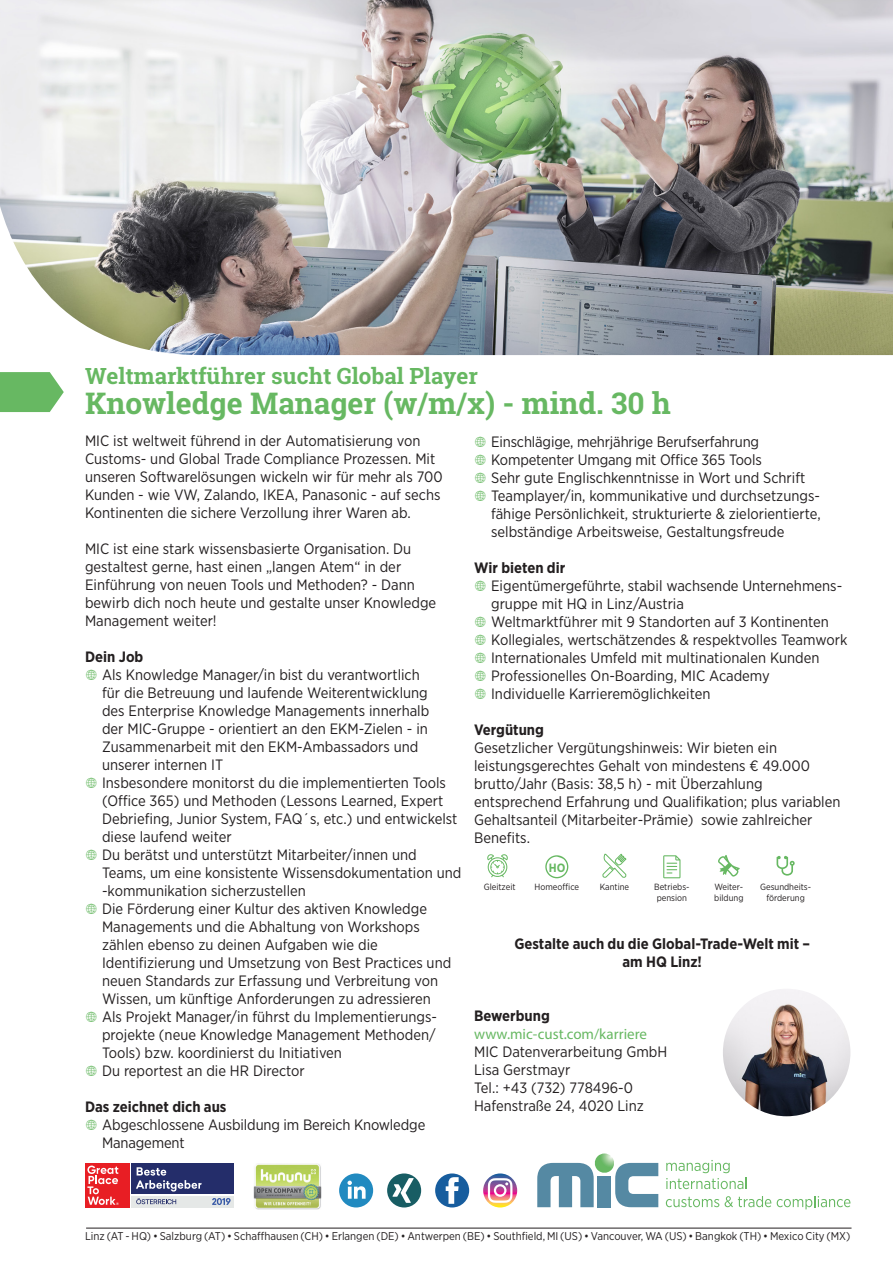
<style>
.page{position:relative;width:893px;height:1263px;background:#fff}
.page>*{position:absolute;margin:0;border:0;box-sizing:border-box;transform-origin:0 0}
.t1{font:700 30px "Roboto Slab";color:#67b862}
.t2{font:700 22.5px "Roboto Slab";color:#67b862}
.t3{font:15px/18px "Gotham Narrow";color:#231f20}
.t4{font:700 15px "Gotham Narrow";color:#231f20}
.t5{font:15px "Myriad Pro";color:#67b862}
.t6{font:700 12px "Gotham Narrow";color:#67b862}
.t7{font:11.25px "Gotham Narrow";color:#231f20}
.t8{font:9px/10.5px "Gotham Narrow";color:#231f20}
.s1{color:#67b862}
</style>
<div class="page">
<hr style="left:86px;top:1228px;width:765px;height:1px;background:#231f20">
<svg style="left:537px;top:1153px;width:121px;height:54px"></svg>
<svg style="left:666px;top:1160px;width:81px;height:29px"></svg>
<svg style="left:666px;top:1197px;width:53px;height:10px"></svg>
<svg style="left:725px;top:1196px;width:46px;height:11px"></svg>
<svg style="left:777px;top:1196px;width:73px;height:13px"></svg>
<img style="left:253px;top:1164px;width:69px;height:45px">
<svg style="left:339px;top:1173px;width:34px;height:34px"></svg>
<div style="left:387px;top:1173px;width:34px;height:34px;background:#185d64;border-radius:50%"></div>
<svg style="left:392px;top:1178px;width:22px;height:25px"></svg>
<div style="left:85px;top:1163px;width:149px;height:44px;background:linear-gradient(to bottom,#e81e24,#e81e24)"></div>
<div style="left:131px;top:1195px;width:103px;height:12px;background:#e5e8e7"></div>
<div style="left:131px;top:1163px;width:103px;height:31px;background:#242d6a"></div>
<svg style="left:212px;top:1198px;width:19px;height:7px"></svg>
<svg style="left:136px;top:1167px;width:65px;height:24px"></svg>
<div style="left:85px;top:1163px;width:44px;height:44px;background:#e81e24"></div>
<svg style="left:87px;top:1165px;width:32px;height:40px"></svg>
<svg style="left:136px;top:1198px;width:40px;height:6px"></svg>
<svg style="left:483px;top:1173px;width:34px;height:34px"></svg>
<svg style="left:488px;top:1178px;width:24px;height:25px"></svg>
<div style="left:435px;top:1173px;width:34px;height:34px;background:#175d9e;border-radius:50%"></div>
<svg style="left:446px;top:1177px;width:13px;height:27px"></svg>
<svg style="left:0;top:372px;width:64px;height:40px"></svg>
<img style="left:0;top:0;width:893px;height:355px">
<img style="left:723px;top:989px;width:127px;height:127px;border-radius:64px">
<svg style="left:487px;top:854px;width:21px;height:23px"></svg>
<svg style="left:663px;top:855px;width:17px;height:23px"></svg>
<svg style="left:718px;top:855px;width:22px;height:22px"></svg>
<svg style="left:545px;top:855px;width:23px;height:23px"></svg>
<svg style="left:602px;top:853px;width:25px;height:25px"></svg>
<svg style="left:777px;top:856px;width:18px;height:20px"></svg>
<p class="t2" style="left:85px;top:361px;width:394px">Weltmarktführer sucht Global Player</p>
<p class="t1" style="left:85px;top:383px;width:587px">Knowledge Manager (w/m/x) - mind. 30 h</p>
<p class="t3" style="left:85px;top:431px;width:337px">MIC ist weltweit führend in der Automatisierung von</p>
<p class="t3" style="left:85px;top:449px;width:359px">Customs- und Global Trade Compliance Prozessen. Mit unseren Softwarelösungen wickeln wir für mehr als 700<br>Kunden - wie VW, Zalando, IKEA, Panasonic - auf sechs Kontinenten die sichere Verzollung ihrer Waren ab.</p>
<p class="t3" style="left:85px;top:539px;width:353px">MIC ist eine stark wissensbasierte Organisation. Du gestaltest gerne, hast einen „langen Atem“ in der Einführung von neuen Tools und Methoden? - Dann bewirb dich noch heute und gestalte unser Knowledge Management weiter!</p>
<p class="t4" style="left:85px;top:647px;width:60px">Dein Job</p>
<p class="t3" style="left:102px;top:665px;width:329px;text-indent:-17px"><span class="s1">■</span> Als Knowledge Manager/in bist du verantwortlich für die Betreuung und laufende Weiterentwicklung des Enterprise Knowledge Managements innerhalb der MIC-Gruppe - orientiert an den EKM-Zielen - in Zusammenarbeit mit den EKM-Ambassadors und unserer internen IT</p>
<p class="t3" style="left:102px;top:773px;width:357px;text-indent:-17px"><span class="s1">■</span> Insbesondere monitorst du die implementierten Tools (Office 365) und Methoden (Lessons Learned, Expert Debriefing, Junior System, FAQ´s, etc.) und entwickelst diese laufend weiter</p>
<p class="t3" style="left:102px;top:845px;width:361px;text-indent:-17px"><span class="s1">■</span> Du berätst und unterstützt Mitarbeiter/innen und<br>Teams, um eine konsistente Wissensdokumentation und -kommunikation sicherzustellen</p>
<p class="t3" style="left:102px;top:899px;width:351px;text-indent:-17px"><span class="s1">■</span> Die Förderung einer Kultur des aktiven Knowledge Managements und die Abhaltung von Workshops zählen ebenso zu deinen Aufgaben wie die Identifizierung und Umsetzung von Best Practices und neuen Standards zur Erfassung und Verbreitung von Wissen, um künftige Anforderungen zu adressieren</p>
<p class="t3" style="left:102px;top:1007px;width:336px;text-align:justify;text-indent:-17px"><span class="s1">■</span> Als Projekt Manager/in führst du Implementierungs&shy;projekte (neue Knowledge Management Methoden/ Tools) bzw. koordinierst du Initiativen</p>
<p class="t3" style="left:85px;top:1061px;width:221px"><span class="s1">■</span> Du reportest an die HR Director</p>
<p class="t4" style="left:85px;top:1097px;width:143px">Das zeichnet dich aus</p>
<p class="t3" style="left:102px;top:1115px;width:325px;text-indent:-17px"><span class="s1">■</span> Abgeschlossene Ausbildung im Bereich Knowledge<br>Management</p>
<p class="t3" style="left:474px;top:433px;width:287px"><span class="s1">■</span> Einschlägige, mehrjährige Berufserfahrung</p>
<p class="t3" style="left:474px;top:451px;width:289px"><span class="s1">■</span> Kompetenter Umgang mit Office 365 Tools</p>
<p class="t3" style="left:474px;top:469px;width:333px"><span class="s1">■</span> Sehr gute Englischkenntnisse in Wort und Schrift</p>
<p class="t3" style="left:491px;top:487px;width:331px;text-align:justify;text-indent:-17px"><span class="s1">■</span> Teamplayer/in, kommunikative und durchsetzungs&shy;fähige Persönlichkeit, strukturierte &amp; zielorientierte, selbständige Arbeitsweise, Gestaltungsfreude</p>
<p class="t4" style="left:474px;top:558px;width:93px">Wir bieten dir</p>
<p class="t3" style="left:491px;top:577px;width:353px;text-indent:-17px"><span class="s1">■</span> Eigentümergeführte, stabil wachsende Unternehmens&shy;gruppe mit HQ in Linz/Austria</p>
<p class="t3" style="left:474px;top:613px;width:356px"><span class="s1">■</span> Weltmarktführer mit 9 Standorten auf 3 Kontinenten</p>
<p class="t3" style="left:474px;top:631px;width:375px"><span class="s1">■</span> Kollegiales, wertschätzendes &amp; respektvolles Teamwork</p>
<p class="t3" style="left:474px;top:649px;width:347px"><span class="s1">■</span> Internationales Umfeld mit multinationalen Kunden</p>
<p class="t3" style="left:474px;top:667px;width:297px"><span class="s1">■</span> Professionelles On-Boarding, MIC Academy</p>
<p class="t3" style="left:474px;top:685px;width:238px"><span class="s1">■</span> Individuelle Karrieremöglichkeiten</p>
<p class="t4" style="left:474px;top:720px;width:71px">Vergütung</p>
<p class="t3" style="left:474px;top:739px;width:368px">Gesetzlicher Vergütungshinweis: Wir bieten ein leistungsgerechtes Gehalt von mindestens € 49.000 brutto/Jahr (Basis: 38,5 h) - mit Überzahlung entsprechend Erfahrung und Qualifikation; plus variablen Gehaltsanteil (Mitarbeiter-Prämie) sowie zahlreicher Benefits.</p>
<p class="t6" style="left:549px;top:860px;width:18px">HO</p>
<p class="t8" style="left:534px;top:882px;width:46px">Homeoffice</p>
<p class="t8" style="left:600px;top:882px;width:31px">Kantine</p>
<p class="t8" style="left:760px;top:882px;width:53px;text-align:center">Gesundheits&shy;förderung</p>
<p class="t8" style="left:484px;top:882px;width:33px">Gleitzeit</p>
<p class="t8" style="left:654px;top:882px;width:37px">Betriebs&shy;pension</p>
<p class="t8" style="left:714px;top:882px;width:30px">Weiter-</p>
<p class="t8" style="left:714px;top:892px;width:31px">bildung</p>
<p class="t4" style="left:514px;top:934px;width:297px">Gestalte auch du die Global-Trade-Welt mit –</p>
<p class="t4" style="left:622px;top:952px;width:81px">am HQ Linz!</p>
<p class="t4" style="left:474px;top:1006px;width:77px">Bewerbung</p>
<p class="t5" style="left:474px;top:1024px;width:174px">www.mic-cust.com/karriere</p>
<p class="t3" style="left:474px;top:1042px;width:195px">MIC Datenverarbeitung GmbH</p>
<p class="t3" style="left:474px;top:1060px;width:98px">Lisa Gerstmayr</p>
<p class="t3" style="left:474px;top:1078px;width:160px">Tel.: +43 (732) 778496-0</p>
<p class="t3" style="left:474px;top:1096px;width:171px">Hafenstraße 24, 4020 Linz</p>
<p class="t7" style="left:85px;top:1229px;width:767px">Linz (AT - HQ) • Salzburg (AT) • Schaffhausen (CH) • Erlangen (DE) • Antwerpen (BE) • Southfield, MI (US) • Vancouver, WA (US) • Bangkok (TH) • Mexico City (MX)</p>
</div>
